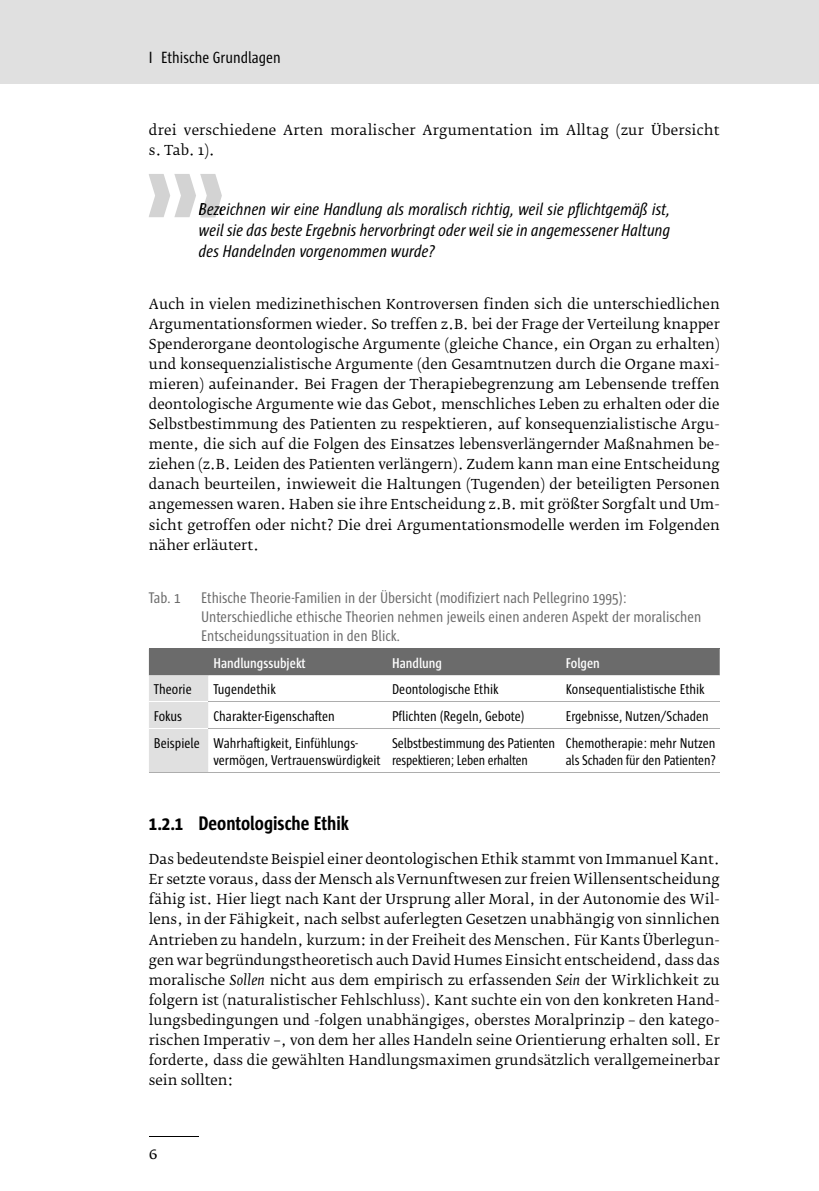
<style>
.page{position:relative;width:819px;height:1191px;background:#fff}
.page>*{position:absolute;margin:0;border:0;box-sizing:border-box;transform-origin:0 0}
.t1{font:63px "Zapf Dingbats ITC";color:#d3d3d3}
.t2{font:700 20.12px "Sun Cd";color:#000}
.t3{font:italic 17.5px/21px "Sun Cd";color:#000;text-align:justify}
.t4{font:16.62px "Sun Cd";color:#000}
.t5{font:15.75px/18.9px "Sun Cd";color:#6b6b6b}
.t6{font:15.75px "Fedra Serif B Pro";color:#000}
.t7{font:14.53px/17.5px "Sun Cd";color:#000}
.t8{font:600 14.53px "Sun Cd";color:#fff}
.t9{font:13.65px/20.1px "Fedra Serif B Pro";color:#000;text-align:justify}
.s1{font-style:italic}
</style>
<div class="page">
<div style="left:0;top:0;width:819px;height:84px;background:#e0e0e0"></div>
<hr style="left:149px;top:1136px;width:49px;height:1px;background:#000">
<svg style="left:149px;top:649px;width:570px;height:123px;background:#8b8b8b"></svg>
<svg style="left:208px;top:675px;width:511px;height:97px"></svg>
<hr style="left:149px;top:701px;width:59px;height:1px;background:#fff">
<hr style="left:208px;top:701px;width:511px;height:1px;background:#adadad">
<hr style="left:149px;top:728px;width:59px;height:1px;background:#fff">
<hr style="left:208px;top:728px;width:511px;height:1px;background:#adadad">
<hr style="left:149px;top:648px;width:570px;height:1px;background:#6b6b6b">
<hr style="left:149px;top:772px;width:570px;height:1px;background:#adadad">
<svg style="left:200px;top:203px;width:20px;height:14px"></svg>
<p class="t4" style="left:149px;top:51px;width:133px">I Ethische Grundlagen</p>
<p class="t9" style="left:149px;top:121px;width:572px">drei verschiedene Arten moralischer Argumentation im Alltag (zur Übersicht s. Tab. 1 ).</p>
<h1 class="t1" style="left:146px;top:166px;width:79px">❱❱❱</h1>
<p class="t3" style="left:198px;top:201px;width:473px">Bezeichnen wir eine Handlung als moralisch richtig, weil sie pflichtgemäß ist, weil sie das beste Ergebnis hervorbringt oder weil sie in angemessener Haltung des Handelnden vorgenommen wurde?</p>
<p class="t9" style="left:149px;top:295px;width:572px">Auch in vielen medizinethischen Kontroversen finden sich die unterschiedlichen Argumentationsformen wieder. So treffen z.B. bei der Frage der Verteilung knapper Spenderorgane deontologische Argumente (gleiche Chance, ein Organ zu erhalten) und konsequenzialistische Argumente (den Gesamtnutzen durch die Organe maxi&shy;mieren) aufeinander. Bei Fragen der Therapiebegrenzung am Lebensende treffen deontologische Argumente wie das Gebot, menschliches Leben zu erhalten oder die Selbstbestimmung des Patienten zu respektieren, auf konsequenzialistische Argu&shy;mente, die sich auf die Folgen des Einsatzes lebensverlängernder Maßnahmen be&shy;ziehen (z.B. Leiden des Patienten verlängern). Zudem kann man eine Entscheidung danach beurteilen, inwieweit die Haltungen (Tugenden) der beteiligten Personen angemessen waren. Haben sie ihre Entscheidung z.B. mit größter Sorgfalt und Um&shy;sicht getroffen oder nicht? Die drei Argumentationsmodelle werden im Folgenden näher erläutert.</p>
<p class="t5" style="left:149px;top:590px;width:33px">Tab. 1</p>
<p class="t5" style="left:201px;top:590px;width:501px">Ethische Theorie-Familien in der Übersicht (modifiziert nach Pellegrino 1995):<br>Unterschiedliche ethische Theorien nehmen jeweils einen anderen Aspekt der moralischen<br>Entscheidungssituation in den Blick.</p>
<p class="t8" style="left:213px;top:657px;width:94px">Handlungssubjekt</p>
<p class="t8" style="left:392px;top:657px;width:51px">Handlung</p>
<p class="t8" style="left:566px;top:657px;width:36px">Folgen</p>
<p class="t7" style="left:154px;top:682px;width:39px">Theorie</p>
<p class="t7" style="left:213px;top:682px;width:64px">Tugendethik</p>
<p class="t7" style="left:392px;top:682px;width:108px">Deontologische Ethik</p>
<p class="t7" style="left:566px;top:682px;width:140px">Konsequentialistische Ethik</p>
<p class="t7" style="left:154px;top:709px;width:30px">Fokus</p>
<p class="t7" style="left:213px;top:709px;width:123px">Charakter-Eigenschaften</p>
<p class="t7" style="left:392px;top:709px;width:134px">Pflichten (Regeln, Gebote)</p>
<p class="t7" style="left:566px;top:709px;width:144px">Ergebnisse, Nutzen/Schaden</p>
<p class="t7" style="left:213px;top:735px;width:169px;text-indent:-60px">Beispiele Wahrhaftigkeit, Einfühlungs&shy;vermögen, Vertrauenswürdigkeit</p>
<p class="t7" style="left:392px;top:735px;width:165px">Selbstbestimmung des Patienten respektieren; Leben erhalten</p>
<p class="t7" style="left:566px;top:735px;width:152px">Chemotherapie: mehr Nutzen als Schaden für den Patienten?</p>
<h2 class="t2" style="left:149px;top:816px;width:201px">1.2.1 Deontologische Ethik</h2>
<p class="t9" style="left:149px;top:850px;width:572px">Das bedeutendste Beispiel einer deontologischen Ethik stammt von Immanuel Kant .<br>Er setzte voraus, dass der Mensch als Vernunftwesen zur freien Willensentscheidung fähig ist. Hier liegt nach Kant der Ursprung aller Moral, in der Autonomie des Wil&shy;lens, in der Fähigkeit, nach selbst auferlegten Gesetzen unabhängig von sinnlichen Antrieben zu handeln, kurzum: in der Freiheit des Menschen. Für Kants Überlegun&shy;gen war begründungstheoretisch auch David Humes Einsicht entscheidend, dass das moralische <span class="s1">Sollen</span> nicht aus dem empirisch zu erfassenden <span class="s1">Sein</span> der Wirklichkeit zu folgern ist (naturalistischer Fehlschluss). Kant suchte ein von den konkreten Hand&shy;lungsbedingungen und -folgen unabhängiges, oberstes Moralprinzip – den katego&shy;rischen Imperativ –, von dem her alles Handeln seine Orientierung erhalten soll. Er forderte, dass die gewählten Handlungsmaximen grundsätzlich verallgemeinerbar sein sollten:</p>
<p class="t6" style="left:149px;top:1146px;width:10px">6</p>
</div>
